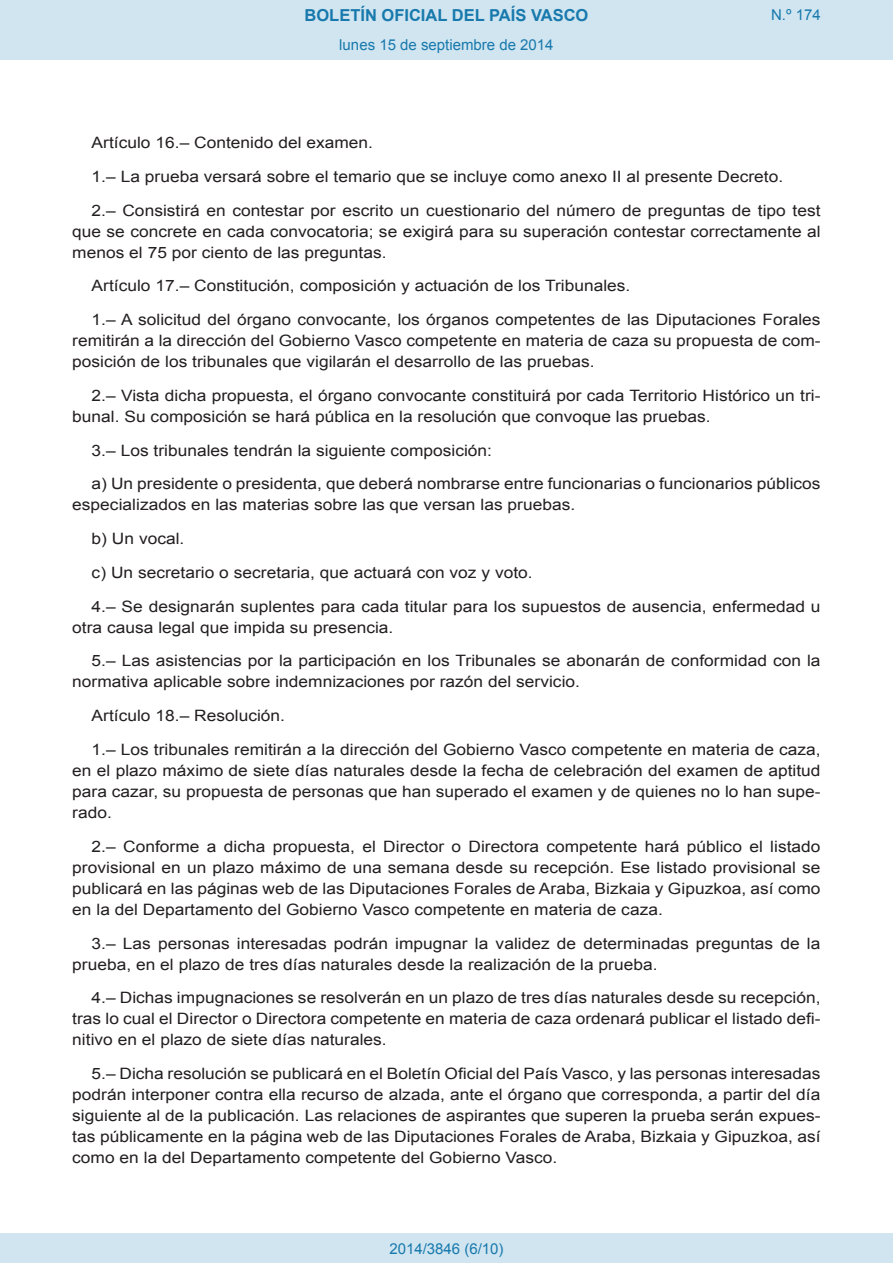
<style>
.page{position:relative;width:893px;height:1263px;background:#fff}
.page>*{position:absolute;margin:0;border:0;box-sizing:border-box;transform-origin:0 0}
.t1{font:700 16.5px "Arial";color:#1879ad}
.BOPVDetalle{font:15.6px/21px "Arial";color:#231f20;text-align:justify;scale:1.11 1}
.Paginacion_Centro{font:15px "Arial";color:#1879ad}
</style>
<div class="page">
<div style="left:0;top:0;width:893px;height:60px;background:#d0e5f0"></div>
<div style="left:0;top:1233px;width:893px;height:30px;background:#d0e5f0"></div>
<p class="t1" style="left:305px;top:4px;width:285px">BOLETÍN OFICIAL DEL PAÍS VASCO</p>
<p class="Paginacion_Centro" style="left:339px;top:35px;width:216px">lunes 15 de septiembre de 2014</p>
<p class="Paginacion_Centro" style="left:771px;top:5px;width:51px">N.º 174</p>
<p class="BOPVDetalle" style="left:92px;top:132px;width:255px">Artículo 16.– Contenido del examen.</p>
<p class="BOPVDetalle" style="left:92px;top:166px;width:624px">1.– La prueba versará sobre el temario que se incluye como anexo II al presente Decreto.</p>
<p class="BOPVDetalle" style="left:72px;top:200px;width:676px;text-indent:19px">2.– Consistirá en contestar por escrito un cuestionario del número de preguntas de tipo test que se concrete en cada convocatoria; se exigirá para su superación contestar correctamente al menos el 75 por ciento de las preguntas.</p>
<p class="BOPVDetalle" style="left:92px;top:276px;width:487px">Artículo 17.– Constitución, composición y actuación de los Tribunales.</p>
<p class="BOPVDetalle" style="left:72px;top:309px;width:676px;text-indent:19px">1.– A solicitud del órgano convocante, los órganos competentes de las Diputaciones Forales remitirán a la dirección del Gobierno Vasco competente en materia de caza su propuesta de com&shy;posición de los tribunales que vigilarán el desarrollo de las pruebas.</p>
<p class="BOPVDetalle" style="left:72px;top:385px;width:676px;text-indent:19px">2.– Vista dicha propuesta, el órgano convocante constituirá por cada Territorio Histórico un tri&shy;bunal. Su composición se hará pública en la resolución que convoque las pruebas.</p>
<p class="BOPVDetalle" style="left:92px;top:440px;width:362px">3.– Los tribunales tendrán la siguiente composición:</p>
<p class="BOPVDetalle" style="left:72px;top:474px;width:676px;text-indent:19px">a) Un presidente o presidenta, que deberá nombrarse entre funcionarias o funcionarios públicos especializados en las materias sobre las que versan las pruebas.</p>
<p class="BOPVDetalle" style="left:92px;top:528px;width:85px">b) Un vocal.</p>
<p class="BOPVDetalle" style="left:92px;top:562px;width:399px">c) Un secretario o secretaria, que actuará con voz y voto.</p>
<p class="BOPVDetalle" style="left:72px;top:596px;width:676px;text-indent:19px">4.– Se designarán suplentes para cada titular para los supuestos de ausencia, enfermedad u otra causa legal que impida su presencia.</p>
<p class="BOPVDetalle" style="left:72px;top:651px;width:676px;text-indent:19px">5.– Las asistencias por la participación en los Tribunales se abonarán de conformidad con la normativa aplicable sobre indemnizaciones por razón del servicio.</p>
<p class="BOPVDetalle" style="left:92px;top:705px;width:176px">Artículo 18.– Resolución.</p>
<p class="BOPVDetalle" style="left:72px;top:739px;width:676px;text-indent:19px">1.– Los tribunales remitirán a la dirección del Gobierno Vasco competente en materia de caza, en el plazo máximo de siete días naturales desde la fecha de celebración del examen de aptitud para cazar, su propuesta de personas que han superado el examen y de quienes no lo han supe&shy;rado.</p>
<p class="BOPVDetalle" style="left:72px;top:836px;width:676px;text-indent:19px">2.– Conforme a dicha propuesta, el Director o Directora competente hará público el listado provisional en un plazo máximo de una semana desde su recepción. Ese listado provisional se publicará en las páginas web de las Diputaciones Forales de Araba, Bizkaia y Gipuzkoa, así como en la del Departamento del Gobierno Vasco competente en materia de caza.</p>
<p class="BOPVDetalle" style="left:72px;top:933px;width:676px;text-indent:19px">3.– Las personas interesadas podrán impugnar la validez de determinadas preguntas de la prueba, en el plazo de tres días naturales desde la realización de la prueba.</p>
<p class="BOPVDetalle" style="left:72px;top:987px;width:676px;text-indent:19px">4.– Dichas impugnaciones se resolverán en un plazo de tres días naturales desde su recepción, tras lo cual el Director o Directora competente en materia de caza ordenará publicar el listado defi&shy;nitivo en el plazo de siete días naturales.</p>
<p class="BOPVDetalle" style="left:72px;top:1063px;width:676px;text-indent:19px">5.– Dicha resolución se publicará en el Boletín Oficial del País Vasco, y las personas interesadas podrán interponer contra ella recurso de alzada, ante el órgano que corresponda, a partir del día siguiente al de la publicación. Las relaciones de aspirantes que superen la prueba serán expues&shy;tas públicamente en la página web de las Diputaciones Forales de Araba, Bizkaia y Gipuzkoa, así como en la del Departamento competente del Gobierno Vasco.</p>
<p class="Paginacion_Centro" style="left:389px;top:1238px;width:116px">2014/3846 (6/10)</p>
</div>
